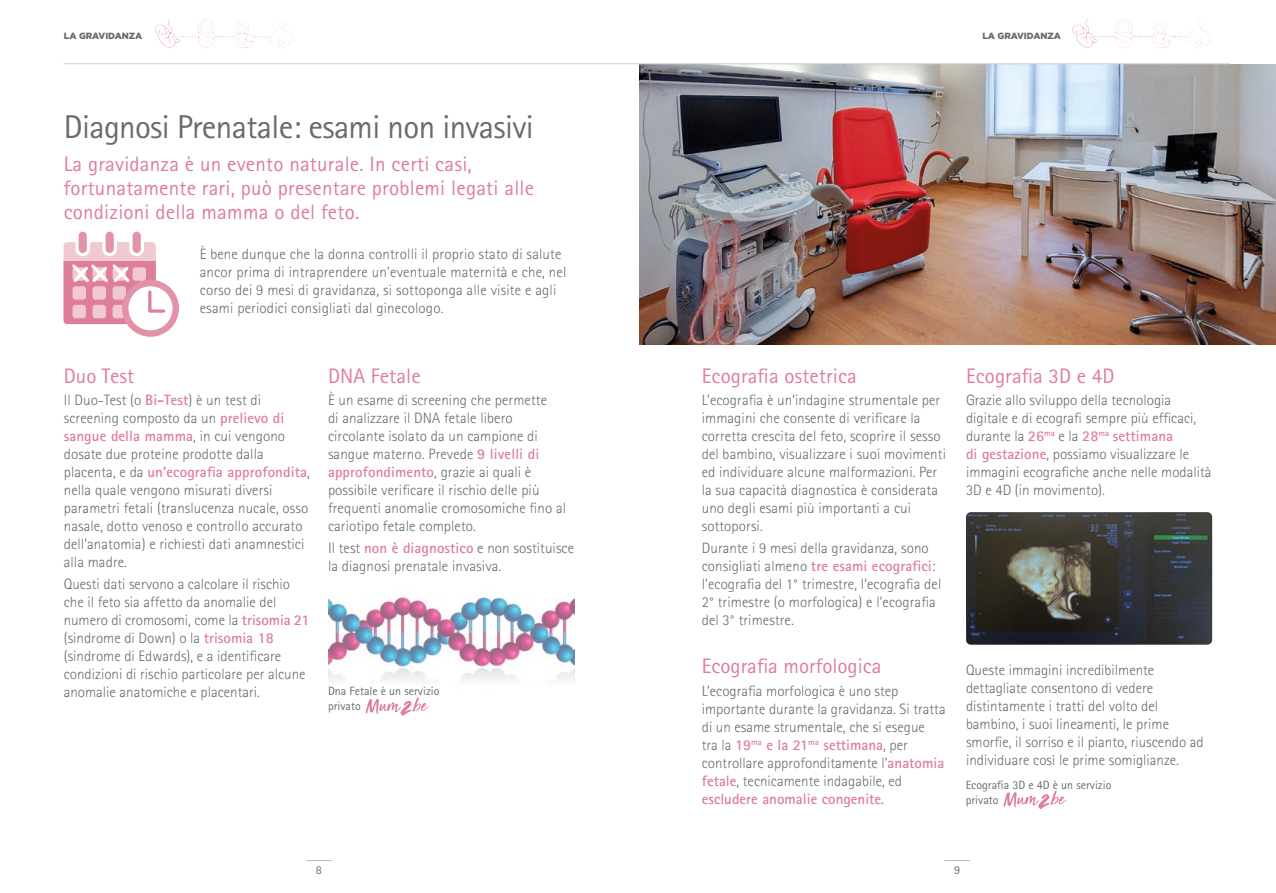
<style>
.page{position:relative;width:1276px;height:893px;background:#fff}
.page>*{position:absolute;margin:0;border:0;box-sizing:border-box;transform-origin:0 0}
.t1{font:33px "Rotis Sans Serif Std";letter-spacing:-.02em;color:#676c6f}
.t2{font:21px/24px "Rotis Sans Serif Std";letter-spacing:.01em;color:#de7e99}
.t3{font:300 15px/18px "Rotis Sans Serif Std";letter-spacing:.005em;color:#676c6f}
.t4{font:12px/15px "Rotis Sans Serif Std";color:#676c6f}
.t5{font:900 9px "Gotham";color:#676c6f}
.s1{font-weight:700;color:#de7e99}
</style>
<div class="page">
<svg style="left:306px;top:860px;width:26px;height:1px"></svg>
<svg style="left:944px;top:860px;width:25px;height:1px"></svg>
<img style="left:639px;top:64px;width:637px;height:280px">
<img style="left:966px;top:512px;width:246px;height:133px">
<img style="left:328px;top:597px;width:246px;height:84px">
<svg style="left:366px;top:697px;width:63px;height:19px"></svg>
<svg style="left:1003px;top:790px;width:63px;height:19px"></svg>
<svg style="left:153px;top:19px;width:142px;height:46px"></svg>
<svg style="left:1070px;top:19px;width:142px;height:48px"></svg>
<hr style="left:64px;top:63px;width:1166px;height:1px;background:#cdcfd1">
<div style="left:64px;top:242px;width:92px;height:82px;background:#f1c9d3;border-radius:4px"></div>
<div style="left:77px;top:230px;width:11px;height:25px;background:#e393a8;border-radius:6px"></div>
<div style="left:75px;top:228px;width:15px;height:28px;border:3px solid #fff;border-radius:6px"></div>
<div style="left:104px;top:230px;width:11px;height:25px;background:#e393a8;border-radius:6px"></div>
<div style="left:102px;top:228px;width:15px;height:28px;border:3px solid #fff;border-radius:6px"></div>
<div style="left:131px;top:230px;width:11px;height:25px;background:#e393a8;border-radius:6px"></div>
<div style="left:129px;top:228px;width:15px;height:28px;border:3px solid #fff;border-radius:6px"></div>
<svg style="left:125px;top:283px;width:51px;height:51px"></svg>
<div style="left:122px;top:280px;width:57px;height:57px;border:6px solid #e393a8;border-radius:50%"></div>
<svg style="left:64px;top:261px;width:103px;height:63px"></svg>
<p class="t5" style="left:64px;top:30px;width:80px">LA GRAVIDANZA</p>
<p class="t5" style="left:982px;top:30px;width:80px">LA GRAVIDANZA</p>
<h1 class="t1" style="left:64px;top:107px;width:471px">Diagnosi Prenatale: esami non invasivi</h1>
<h2 class="t2" style="left:64px;top:151px;width:472px">La gravidanza è un evento naturale. In certi casi, fortunatamente rari, può presentare problemi legati alle condizioni della mamma o del feto.</h2>
<p class="t3" style="left:200px;top:245px;width:368px">È bene dunque che la donna controlli il proprio stato di salute ancor prima di intraprendere un’eventuale maternità e che, nel corso dei 9 mesi di gravidanza, si sottoponga alle visite e agli esami periodici consigliati dal ginecologo.</p>
<h2 class="t2" style="left:64px;top:363px;width:72px">Duo Test</h2>
<p class="t3" style="left:64px;top:391px;width:247px">Il Duo-Test (o <span class="s1">Bi-Test</span>) è un test di screening composto da un <span class="s1">prelievo di sangue della mamma</span>, in cui vengono dosate due proteine prodotte dalla placenta, e da <span class="s1">un’ecografia approfondita</span>, nella quale vengono misurati diversi parametri fetali (translucenza nucale, osso nasale, dotto venoso e controllo accurato dell’anatomia) e richiesti dati anamnestici alla madre.</p>
<p class="t3" style="left:64px;top:575px;width:247px">Questi dati servono a calcolare il rischio che il feto sia affetto da anomalie del numero di cromosomi, come la <span class="s1">trisomia 21 </span>(sindrome di Down) o la <span class="s1">trisomia 18 </span>(sindrome di Edwards), e a identificare condizioni di rischio particolare per alcune anomalie anatomiche e placentari.</p>
<h2 class="t2" style="left:328px;top:363px;width:94px">DNA Fetale</h2>
<p class="t3" style="left:328px;top:391px;width:240px">È un esame di screening che permette<br>di analizzare il DNA fetale libero circolante isolato da un campione di sangue materno. Prevede <span class="s1">9 livelli di approfondimento</span>, grazie ai quali è possibile verificare il rischio delle più frequenti anomalie cromosomiche fino al cariotipo fetale completo.</p>
<p class="t3" style="left:328px;top:539px;width:248px">Il test <span class="s1">non è diagnostico</span> e non sostituisce la diagnosi prenatale invasiva.</p>
<p class="t4" style="left:328px;top:684px;width:113px">Dna Fetale è un servizio privato</p>
<h2 class="t2" style="left:702px;top:363px;width:156px">Ecografia ostetrica</h2>
<p class="t3" style="left:702px;top:391px;width:246px">L’ecografia è un’indagine strumentale per immagini che consente di verificare la corretta crescita del feto, scoprire il sesso del bambino, visualizzare i suoi movimenti ed individuare alcune malformazioni. Per la sua capacità diagnostica è considerata uno degli esami più importanti a cui sottoporsi.</p>
<p class="t3" style="left:702px;top:539px;width:241px">Durante i 9 mesi della gravidanza, sono consigliati almeno <span class="s1">tre esami ecografici</span>: l’ecografia del 1° trimestre, l’ecografia del 2° trimestre (o morfologica) e l’ecografia del 3° trimestre.</p>
<h2 class="t2" style="left:702px;top:654px;width:181px">Ecografia morfologica</h2>
<p class="t3" style="left:702px;top:681px;width:245px">L’ecografia morfologica è uno step importante durante la gravidanza. Si tratta di un esame strumentale, che si esegue<br>tra la <span class="s1">19</span><sup>ma</sup> <span class="s1">e la 21</span><sup>ma</sup> <span class="s1">settimana</span>, per controllare approfonditamente l’<span class="s1">anatomia fetale</span>, tecnicamente indagabile, ed <span class="s1">escludere anomalie congenite</span>.</p>
<h2 class="t2" style="left:966px;top:363px;width:150px">Ecografia 3D e 4D</h2>
<p class="t3" style="left:966px;top:391px;width:247px">Grazie allo sviluppo della tecnologia digitale e di ecografi sempre più efficaci, durante la <span class="s1">26</span><sup>ma</sup> e la <span class="s1">28</span><sup>ma</sup> <span class="s1">settimana<br>di gestazione</span>, possiamo visualizzare le immagini ecografiche anche nelle modalità 3D e 4D (in movimento).</p>
<p class="t3" style="left:966px;top:661px;width:239px">Queste immagini incredibilmente dettagliate consentono di vedere distintamente i tratti del volto del bambino, i suoi lineamenti, le prime smorfie, il sorriso e il pianto, riuscendo ad individuare così le prime somiglianze.</p>
<p class="t4" style="left:965px;top:777px;width:147px">Ecografia 3D e 4D è un servizio privato</p>
<p class="t4" style="left:316px;top:863px;width:7px">8</p>
<p class="t4" style="left:954px;top:863px;width:7px">9</p>
</div>
